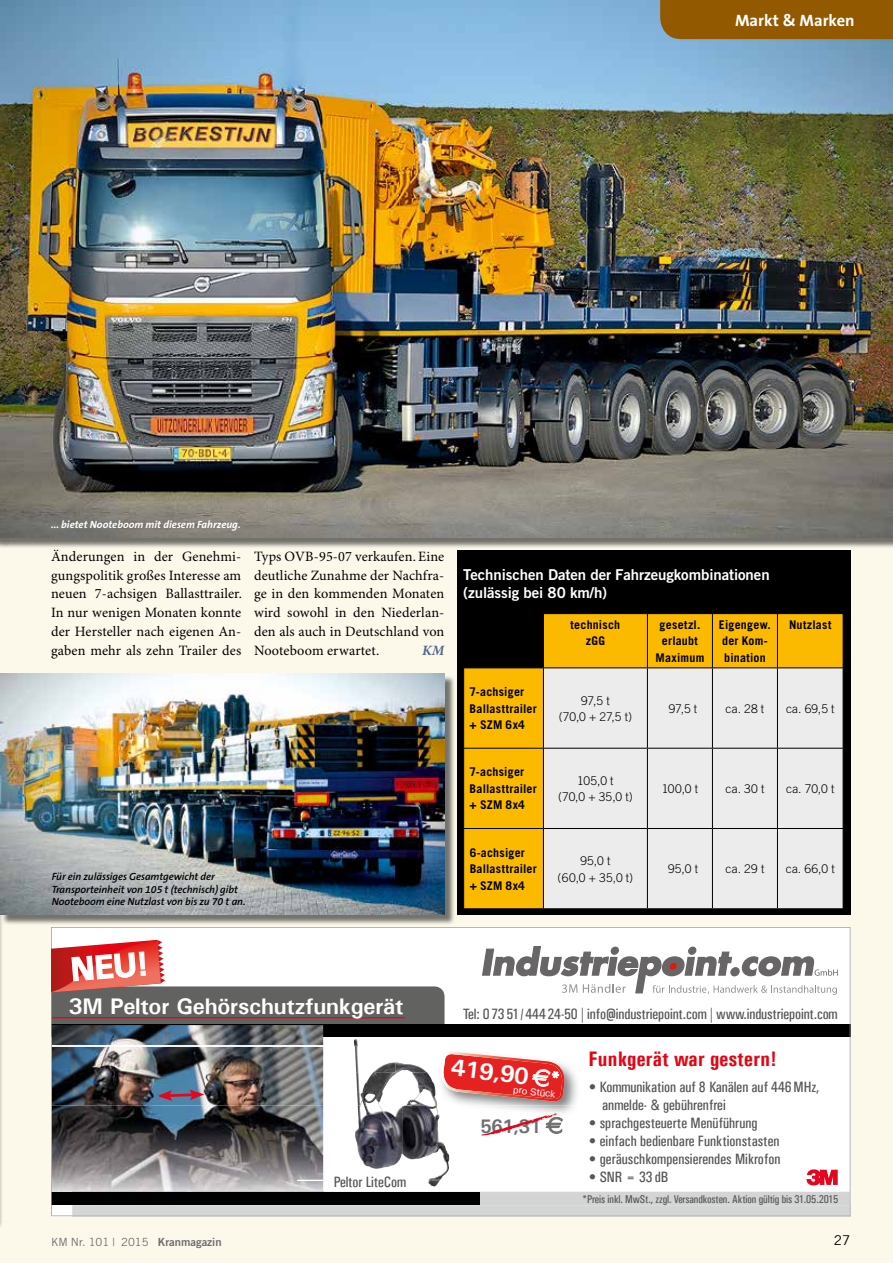
<style>
.page{position:relative;width:893px;height:1263px;background:#fcf9eb}
.page>*{position:absolute;margin:0;border:0;box-sizing:border-box;transform-origin:0 0}
.t1{font:700 33.3px "Univers";color:#fff}
.t2{font:700 23.85px "Univers";color:#fff}
.t3{font:700 22.65px "Univers";letter-spacing:-.01em;color:#fff}
.t4{font:700 21px "Univers Condensed";letter-spacing:.01em;color:#e30514}
.t5{font:700 19.65px "Univers";color:#6e6e6e;scale:.95 1}
.t6{font:700 16.5px "The Sans B7";color:#fff}
.t7{font:15px/18px "Univers Condensed";color:#565655}
.t8{font:15px/18.8px "Trade Gothic Bold Two";letter-spacing:-.005em;color:#fff}
.t9{font:14.25px/18.8px "Minion Pro";letter-spacing:.01em;color:#000;text-align:justify}
.t10{font:italic 700 14.25px "Minion Pro";color:#51658d}
.t11{font:13.5px "Trade Gothic";color:#000}
.t12{font:700 12px/16.5px "Trade Gothic";letter-spacing:.015em;color:#000}
.t13{font:300 12px/16.5px "Trade Gothic";letter-spacing:.015em;color:#000;text-align:center}
.t14{font:11.25px "Univers Condensed";letter-spacing:-.01em;color:#565655}
.t15{font:11.25px "Trade Gothic";color:#6e6e6e}
.t16{font:italic 600 10.5px/12.3px "The Sans B6";letter-spacing:-.005em;color:#000}
.t17{font:italic 700 10.5px "The Sans B7";color:#fff}
.t18{font:10.05px "Univers";color:#fff}
.s1{font-family:"Frutiger";font-weight:300;font-stretch:condensed}
.s2{font-family:"Euro Sans";font-weight:400}
.s3{font-weight:400;font-size:18px}
.s4{font-family:"Euro Sans";font-weight:400;font-size:23.1px}
.s5{font-family:"Frutiger";font-weight:700;font-stretch:condensed}
.s6{font-family:"Trade Gothic Bold Two"}
</style>
<div class="page">
<div style="left:1px;top:0;width:892px;height:549px;background:#000;opacity:.55"></div>
<img style="left:0;top:0;width:893px;height:538px">
<div style="left:660px;top:0;width:233px;height:39px;background:#925900"></div>
<div style="left:457px;top:551px;width:393px;height:364px;background:#000"></div>
<hr style="left:0;top:858px;width:3px;height:371px;background:#000;opacity:.55">
<svg style="left:464px;top:614px;width:379px;height:294px;background:#dea300"></svg>
<div style="left:544px;top:668px;width:299px;height:240px;background:#ececec"></div>
<hr style="left:543px;top:614px;width:1px;height:53px;background:#000">
<hr style="left:647px;top:614px;width:1px;height:53px;background:#000">
<hr style="left:712px;top:614px;width:1px;height:53px;background:#000">
<hr style="left:777px;top:614px;width:1px;height:53px;background:#000">
<hr style="left:463px;top:667px;width:80px;height:1px;background:#000">
<hr style="left:543px;top:667px;width:104px;height:1px;background:#000">
<hr style="left:543px;top:668px;width:1px;height:80px;background:#000">
<hr style="left:647px;top:667px;width:65px;height:1px;background:#000">
<hr style="left:647px;top:668px;width:1px;height:80px;background:#000">
<hr style="left:712px;top:667px;width:65px;height:1px;background:#000">
<hr style="left:712px;top:668px;width:1px;height:80px;background:#000">
<hr style="left:777px;top:667px;width:66px;height:1px;background:#000">
<hr style="left:777px;top:668px;width:1px;height:80px;background:#000">
<hr style="left:463px;top:748px;width:80px;height:1px;background:#000">
<hr style="left:543px;top:748px;width:104px;height:1px;background:#000">
<hr style="left:543px;top:748px;width:1px;height:80px;background:#000">
<hr style="left:647px;top:748px;width:65px;height:1px;background:#000">
<hr style="left:647px;top:748px;width:1px;height:80px;background:#000">
<hr style="left:712px;top:748px;width:65px;height:1px;background:#000">
<hr style="left:712px;top:748px;width:1px;height:80px;background:#000">
<hr style="left:777px;top:748px;width:66px;height:1px;background:#000">
<hr style="left:777px;top:748px;width:1px;height:80px;background:#000">
<hr style="left:463px;top:828px;width:80px;height:1px;background:#000">
<hr style="left:543px;top:828px;width:104px;height:1px;background:#000">
<hr style="left:543px;top:829px;width:1px;height:79px;background:#000">
<hr style="left:647px;top:828px;width:65px;height:1px;background:#000">
<hr style="left:647px;top:829px;width:1px;height:79px;background:#000">
<hr style="left:712px;top:828px;width:65px;height:1px;background:#000">
<hr style="left:712px;top:829px;width:1px;height:79px;background:#000">
<hr style="left:777px;top:828px;width:66px;height:1px;background:#000">
<hr style="left:777px;top:829px;width:1px;height:79px;background:#000">
<div style="left:1px;top:675px;width:454px;height:250px;background:#000;opacity:.55"></div>
<img style="left:0;top:674px;width:444px;height:240px">
<svg style="left:51px;top:927px;width:799px;height:289px;background:#bbbbbd"></svg>
<img style="left:354px;top:1039px;width:42px;height:33px">
<img style="left:395px;top:1062px;width:32px;height:10px">
<img style="left:356px;top:1072px;width:81px;height:33px">
<img style="left:355px;top:1105px;width:90px;height:41px">
<img style="left:357px;top:1146px;width:45px;height:23px">
<img style="left:402px;top:1146px;width:47px;height:34px">
<svg style="left:323px;top:1045px;width:157px;height:1px"></svg>
<svg style="left:428px;top:1180px;width:12px;height:1px"></svg>
<svg style="left:806px;top:1169px;width:32px;height:16px"></svg>
<svg style="left:481px;top:945px;width:357px;height:50px;background:#d0cfd0"></svg>
<img style="left:438px;top:1049px;width:142px;height:67px">
<svg style="left:441px;top:1052px;width:124px;height:49px;background:#e45e5b"></svg>
<svg style="left:51px;top:940px;width:394px;height:85px;background:#b49c9b"></svg>
<svg style="left:481px;top:1113px;width:82px;height:23px;background:#f2dddf"></svg>
<p class="t6" style="left:735px;top:11px;width:121px">Markt &amp; Marken</p>
<p class="t17" style="left:51px;top:519px;width:191px">... bietet Nooteboom mit diesem Fahrzeug.</p>
<p class="t9" style="left:51px;top:547px;width:193px">Änderungen in der Genehmi&shy;gungspolitik großes Interesse am neuen 7-achsigen Ballasttrailer.<br>In nur wenigen Monaten konnte der Hersteller nach eigenen An&shy;gaben mehr als zehn Trailer des</p>
<p class="t9" style="left:254px;top:547px;width:192px">Typs OVB-95-07 verkaufen. Eine deutliche Zunahme der Nachfra&shy;ge in den kommenden Monaten wird sowohl in den Niederlan&shy;den als auch in Deutschland von Nooteboom erwartet.</p>
<p class="t10" style="left:422px;top:641px;width:24px">KM</p>
<p class="t16" style="left:52px;top:871px;width:195px">Für ein zulässiges Gesamtgewicht der<br>Transporteinheit von 105 t (technisch) gibt<br>Nooteboom eine Nutzlast von bis zu 70 t an.</p>
<h1 class="t1" style="left:69px;top:949px;width:79px;rotate:-4deg">NEU!</h1>
<p class="t8" style="left:463px;top:564px;width:308px">Technischen Daten der Fahrzeugkombinationen (zulässig bei 80 km/h)</p>
<p class="t12" style="left:571px;top:616px;width:51px;text-align:center">technisch zGG</p>
<p class="t12" style="left:655px;top:616px;width:50px;text-align:center">gesetzl. erlaubt<br>Maximum</p>
<p class="t12" style="left:719px;top:616px;width:54px">Eigengew. der Kom&shy;bination</p>
<p class="t12" style="left:789px;top:616px;width:44px">Nutzlast</p>
<p class="t12" style="left:470px;top:683px;width:69px">7-achsiger<br>Ballasttrailer + SZM 6x4</p>
<p class="t13" style="left:559px;top:692px;width:75px">97,5 t<br>(70,0 + 27,5 t)</p>
<p class="t13" style="left:669px;top:700px;width:30px">97,5 t</p>
<p class="t13" style="left:726px;top:700px;width:40px">ca. 28 t</p>
<p class="t13" style="left:786px;top:700px;width:50px">ca. 69,5 t</p>
<p class="t12" style="left:470px;top:764px;width:69px">7-achsiger<br>Ballasttrailer + SZM 8x4</p>
<p class="t13" style="left:558px;top:772px;width:76px">105,0 t<br>(70,0 + 35,0 t)</p>
<p class="t13" style="left:662px;top:780px;width:38px">100,0 t</p>
<p class="t13" style="left:726px;top:780px;width:40px">ca. 30 t</p>
<p class="t13" style="left:786px;top:780px;width:50px">ca. 70,0 t</p>
<p class="t12" style="left:470px;top:844px;width:69px">6-achsiger<br>Ballasttrailer + SZM 8x4</p>
<p class="t13" style="left:558px;top:852px;width:77px">95,0 t<br>(60,0 + 35,0 t)</p>
<p class="t13" style="left:668px;top:861px;width:31px">95,0 t</p>
<p class="t13" style="left:725px;top:861px;width:40px">ca. 29 t</p>
<p class="t13" style="left:786px;top:861px;width:50px">ca. 66,0 t</p>
<h3 class="t3" style="left:69px;top:992px;width:336px">3M Peltor Gehörschutzfunkgerät</h3>
<p class="t7" style="left:463px;top:1005px;width:376px">Tel: 0 73 51 / 444 24-50 <span class="s1">|</span> info@industriepoint.com <span class="s1">|</span> www.industriepoint.com</p>
<p class="t7" style="left:334px;top:1172px;width:74px">Peltor LiteCom</p>
<h2 class="t2" style="left:452px;top:1053px;width:112px;rotate:6deg">419,90 <span class="s2">€</span><span class="s3">*</span></h2>
<p class="t18" style="left:514px;top:1083px;width:44px;rotate:7deg">pro Stück</p>
<h3 class="t5" style="left:480px;top:1114px;width:89px">561,31 <span class="s4">€</span></h3>
<h3 class="t4" style="left:588px;top:1046px;width:190px">Funkgerät war gestern!</h3>
<p class="t7" style="left:602px;top:1078px;width:219px;text-indent:-13px"><span class="s5">•</span> Kommunikation auf 8 Kanälen auf 446 MHz, anmelde- &amp; gebührenfrei</p>
<p class="t7" style="left:589px;top:1114px;width:170px"><span class="s5">•</span> sprachgesteuerte Menüführung</p>
<p class="t7" style="left:589px;top:1132px;width:192px"><span class="s5">•</span> einfach bedienbare Funktionstasten</p>
<p class="t7" style="left:589px;top:1150px;width:193px"><span class="s5">•</span> geräuschkompensierendes Mikrofon</p>
<p class="t7" style="left:589px;top:1168px;width:81px"><span class="s5">•</span> SNR = 33 dB</p>
<p class="t14" style="left:582px;top:1193px;width:258px">*Preis inkl. MwSt., zzgl. Versandkosten. Aktion gültig bis 31.05.2015</p>
<p class="t15" style="left:51px;top:1235px;width:172px">KM Nr. 101 | 2015 <span class="s6">Kranmagazin</span></p>
<p class="t11" style="left:834px;top:1232px;width:18px">27</p>
</div>
